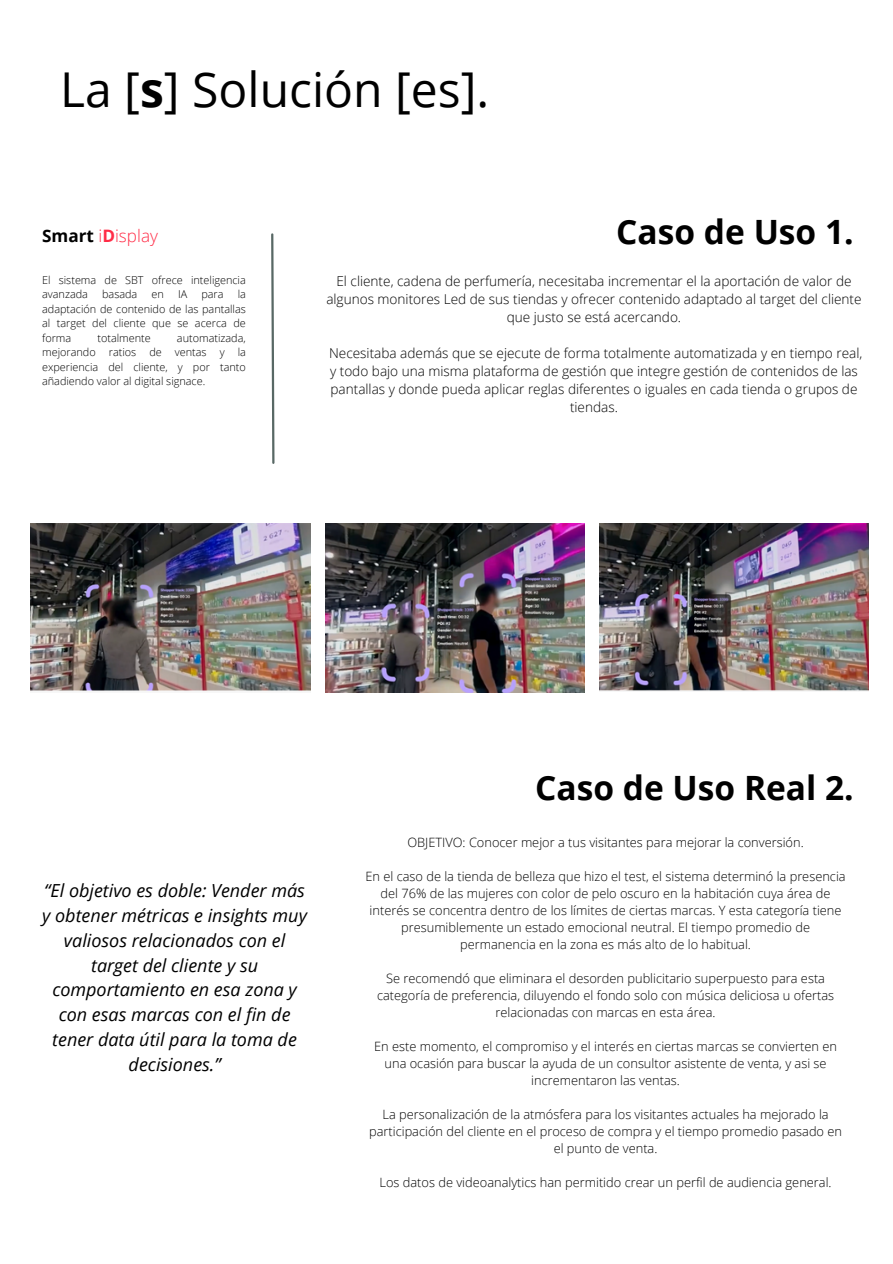
<style>
.page{position:relative;width:893px;height:1264px;background:#fff}
.page>*{position:absolute;margin:0;border:0;box-sizing:border-box;transform-origin:0 0}
.t1{font:48px "Open Sans";color:#000}
.t2{font:700 33.45px "Open Sans";color:#000}
.t3{font:italic 18px/24.8px "Open Sans";color:#000;text-align:center}
.t4{font:300 17.1px "Open Sans";color:#ff2b46}
.t5{font:300 13.65px/18px "Open Sans";color:#000;text-align:center}
.t6{font:300 12.75px/17px "Open Sans";color:#000;text-align:center}
.t7{font:300 10.8px/14.5px "Open Sans";color:#000;text-align:justify}
.s1{font-weight:700}
.s2{font-weight:700;color:#000}
</style>
<div class="page">
<svg style="left:271px;top:233px;width:4px;height:231px"></svg>
<img style="left:325px;top:524px;width:259px;height:168px">
<img style="left:31px;top:524px;width:279px;height:168px">
<img style="left:599px;top:524px;width:269px;height:167px">
<p class="t1" style="left:60px;top:55px;width:430px">La [<span class="s1">s</span>] Solución [es].</p>
<h2 class="t4" style="left:42px;top:224px;width:117px"><span class="s2">Smart</span> i<span class="s1">D</span>isplay</h2>
<h4 class="t7" style="left:42px;top:272px;width:205px">El sistema de SBT ofrece inteligencia avanzada</h4>
<h4 class="t7" style="left:42px;top:287px;width:205px;text-indent:195px">la adaptación de contenido de las pantallas al target del cliente que se acerca de forma</h4>
<h4 class="t7" style="left:102px;top:287px;width:37px">basada</h4>
<h4 class="t7" style="left:151px;top:287px;width:14px">en</h4>
<h4 class="t7" style="left:178px;top:287px;width:11px">IA</h4>
<h4 class="t7" style="left:201px;top:287px;width:24px">para</h4>
<h4 class="t7" style="left:42px;top:330px;width:205px;text-indent:135px">automatizada, mejorando ratios de ventas y la experiencia del cliente, y por tanto añadiendo valor al digital signace.</h4>
<h4 class="t7" style="left:97px;top:330px;width:55px">totalmente</h4>
<h4 class="t2" style="left:616px;top:208px;width:239px">Caso de Uso 1.</h4>
<p class="t5" style="left:326px;top:272px;width:536px">El cliente, cadena de perfumería, necesitaba incrementar el la aportación de valor de algunos monitores Led de sus tiendas y ofrecer contenido adaptado al target del cliente que justo se está acercando.</p>
<p class="t5" style="left:329px;top:344px;width:534px">Necesitaba además que se ejecute de forma totalmente automatizada y en tiempo real, y todo bajo una misma plataforma de gestión que integre gestión de contenidos de las pantallas y donde pueda aplicar reglas diferentes o iguales en cada tienda o grupos de tiendas.</p>
<p class="t3" style="left:42px;top:877px;width:266px">“El objetivo es doble: Vender más y obtener métricas e insights muy valiosos relacionados con el target del cliente y su comportamiento en esa zona y con esas marcas con el fin de tener data útil para la toma de decisiones.”</p>
<h3 class="t2" style="left:535px;top:764px;width:320px">Caso de Uso Real 2.</h3>
<h2 class="t6" style="left:407px;top:833px;width:398px">OBJETIVO: Conocer mejor a tus visitantes para mejorar la conversión.</h2>
<h4 class="t6" style="left:365px;top:867px;width:481px">En el caso de la tienda de belleza que hizo el test, el sistema determinó la presencia del 76% de las mujeres con color de pelo oscuro en la habitación cuya área de interés se concentra dentro de los límites de ciertas marcas. Y esta categoría tiene presumiblemente un estado emocional neutral. El tiempo promedio de permanencia en la zona es más alto de lo habitual.</h4>
<h4 class="t6" style="left:377px;top:969px;width:458px">Se recomendó que eliminara el desorden publicitario superpuesto para esta categoría de preferencia, diluyendo el fondo solo con música deliciosa u ofertas relacionadas con marcas en esta área.</h4>
<h4 class="t6" style="left:374px;top:1037px;width:464px">En este momento, el compromiso y el interés en ciertas marcas se convierten en una ocasión para buscar la ayuda de un consultor asistente de venta, y asi se incrementaron las ventas.</h4>
<h4 class="t6" style="left:369px;top:1105px;width:474px">La personalización de la atmósfera para los visitantes actuales ha mejorado la participación del cliente en el proceso de compra y el tiempo promedio pasado en el punto de venta.</h4>
<h4 class="t6" style="left:379px;top:1173px;width:453px">Los datos de videoanalytics han permitido crear un perfil de audiencia general.</h4>
</div>
